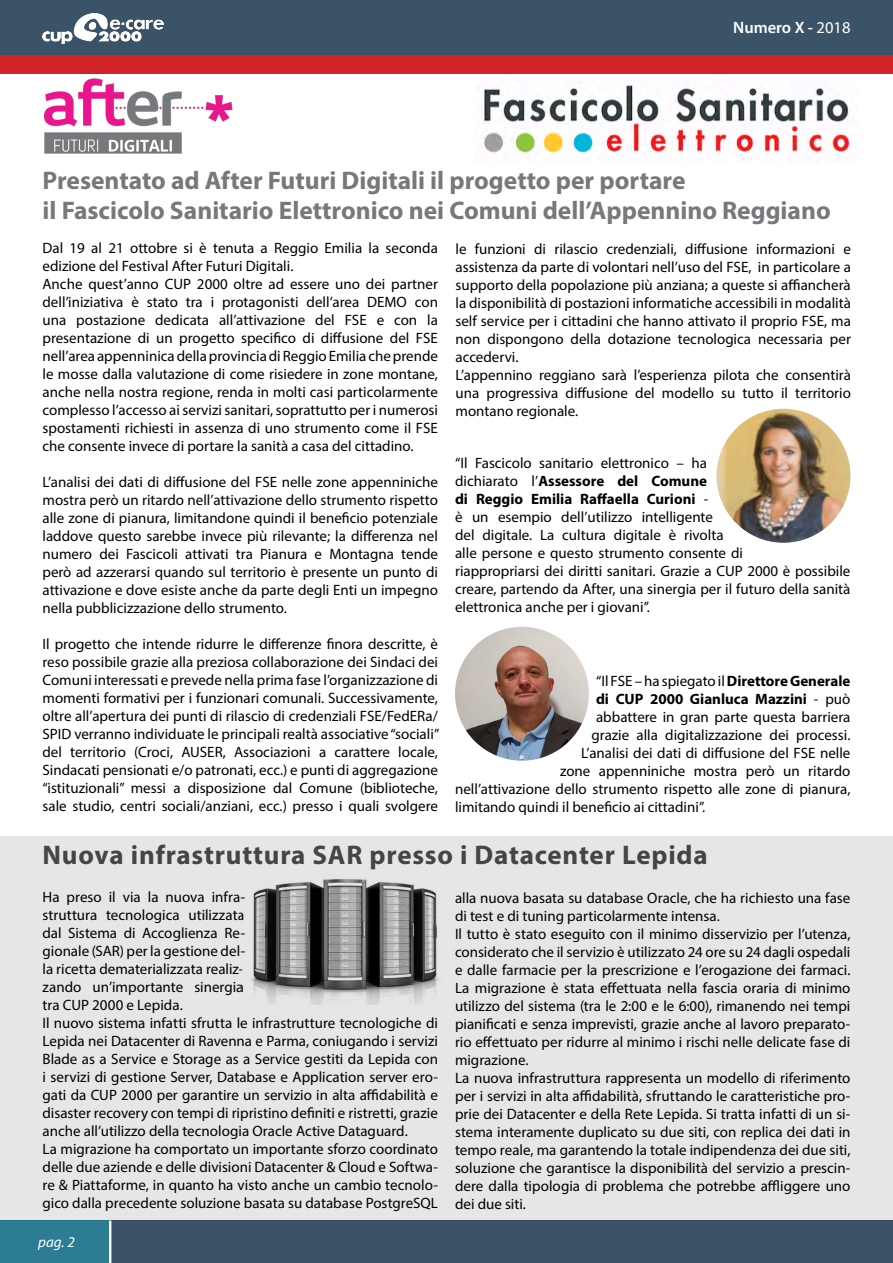
<style>
.page{position:relative;width:893px;height:1263px;background:#fff}
.page>*{position:absolute;margin:0;border:0;box-sizing:border-box;transform-origin:0 0}
.t1{font:700 27px "Myriad Pro";letter-spacing:.03em;color:#454545}
.t2{font:700 25.5px/30.6px "Myriad Pro";color:#77787b}
.t3{font:600 16.5px "Myriad Pro";color:#fff}
.t4{font:15px/18px "Myriad Pro";color:#000}
.t5{font:700 15px "Myriad Pro";color:#000}
.t6{font:italic 15px "Myriad Pro";color:#fff}
.s1{font-weight:400}
.s2{font-weight:700}
</style>
<div class="page">
<div style="left:0;top:0;width:893px;height:55px;background:#3b5367"></div>
<div style="left:0;top:1220px;width:893px;height:43px;background:#3b5367"></div>
<img style="left:43px;top:14px;width:120px;height:30px">
<hr style="left:108px;top:1220px;width:3px;height:43px;background:#fff">
<div style="left:0;top:1220px;width:108px;height:43px;background:#2c7d94"></div>
<div style="left:0;top:836px;width:893px;height:384px;background:#e6e6e6"></div>
<div style="left:0;top:55px;width:893px;height:18px;background:#d2232a"></div>
<img style="left:482px;top:84px;width:371px;height:78px">
<hr style="left:892px;top:73px;width:1px;height:45px;background:#c0e0eb">
<img style="left:45px;top:79px;width:188px;height:74px">
<img style="left:716px;top:409px;width:134px;height:134px;border-radius:67px">
<img style="left:455px;top:627px;width:134px;height:134px;border-radius:67px">
<img style="left:251px;top:879px;width:188px;height:126px">
<p class="t3" style="left:733px;top:17px;width:119px">Numero X - <span class="s1">2018</span></p>
<h2 class="t2" style="left:43px;top:164px;width:790px">Presentato ad After Futuri Digitali il progetto per portare<br>il Fascicolo Sanitario Elettronico nei Comuni dell’Appennino Reggiano</h2>
<p class="t4" style="left:43px;top:239px;width:397px">Dal 19 al 21 ottobre si è tenuta a Reggio Emilia la seconda edizione del Festival After Futuri Digitali.<br>Anche quest’anno CUP 2000 oltre ad essere uno dei partner dell’iniziativa è stato tra i protagonisti dell’area DEMO con una postazione dedicata all’attivazione del FSE e con la presentazione di un progetto specifico di diffusione del FSE nell’area appenninica della provincia di Reggio Emilia che prende le mosse dalla valutazione di come risiedere in zone montane, anche nella nostra regione, renda in molti casi particolarmente complesso l’accesso ai servizi sanitari, soprattutto per i numerosi spostamenti richiesti in assenza di uno strumento come il FSE che consente invece di portare la sanità a casa del cittadino.</p>
<p class="t4" style="left:43px;top:473px;width:397px;text-align:justify">L’analisi dei dati di diffusione del FSE nelle zone appenniniche mostra però un ritardo nell’attivazione dello strumento rispetto alle zone di pianura, limitandone quindi il beneficio potenziale laddove questo sarebbe invece più rilevante; la differenza nel numero dei Fascicoli attivati tra Pianura e Montagna tende però ad azzerarsi quando sul territorio è presente un punto di attivazione e dove esiste anche da parte degli Enti un impegno nella pubblicizzazione dello strumento.</p>
<p class="t4" style="left:43px;top:635px;width:398px;text-align:justify">Il progetto che intende ridurre le differenze finora descritte, è reso possibile grazie alla preziosa collaborazione dei Sindaci dei Comuni interessati e prevede nella prima fase l’organizzazione di momenti formativi per i funzionari comunali. Successivamente, oltre all’apertura dei punti di rilascio di credenziali FSE/FedERa/ SPID verranno individuate le principali realtà associative “sociali” del territorio (Croci, AUSER, Associazioni a carattere locale, Sindacati pensionati e/o patronati, ecc.) e punti di aggregazione “istituzionali” messi a disposizione dal Comune (biblioteche, sale studio, centri sociali/anziani, ecc.) presso i quali svolgere</p>
<p class="t4" style="left:455px;top:239px;width:397px">le funzioni di rilascio credenziali, diffusione informazioni e assistenza da parte di volontari nell’uso del FSE, in particolare a supporto della popolazione più anziana; a queste si affiancherà la disponibilità di postazioni informatiche accessibili in modalità self service per i cittadini che hanno attivato il proprio FSE, ma non dispongono della dotazione tecnologica necessaria per accedervi.<br>L’appennino reggiano sarà l’esperienza pilota che consentirà una progressiva diffusione del modello su tutto il territorio montano regionale.</p>
<p class="t4" style="left:455px;top:454px;width:397px">“Il Fascicolo sanitario elettronico – ha<br>dichiarato l’<span class="s2">Assessore del Comune<br>di Reggio Emilia Raffaella Curioni</span> -<br>è un esempio dell’utilizzo intelligente<br>del digitale. La cultura digitale è rivolta<br>alle persone e questo strumento consente di<br>riappropriarsi dei diritti sanitari. Grazie a CUP 2000 è possibile creare, partendo da After, una sinergia per il futuro della sanità elettronica anche per i giovani”.</p>
<p class="t4" style="left:596px;top:672px;width:256px">“Il FSE – ha spiegato il <span class="s2">Direttore Generale</span></p>
<p class="t5" style="left:596px;top:689px;width:256px">di CUP 2000 Gianluca Mazzini <span class="s1">- può</span></p>
<p class="t4" style="left:596px;top:708px;width:256px">abbattere in gran parte questa barriera</p>
<p class="t4" style="left:591px;top:726px;width:260px">grazie alla digitalizzazione dei processi.</p>
<p class="t4" style="left:581px;top:744px;width:271px">L’analisi dei dati di diffusione del FSE nelle</p>
<p class="t4" style="left:560px;top:762px;width:292px">zone appenniniche mostra però un ritardo</p>
<p class="t4" style="left:455px;top:780px;width:397px">nell’attivazione dello strumento rispetto alle zone di pianura,</p>
<p class="t4" style="left:455px;top:798px;width:252px">limitando quindi il beneficio ai cittadini”.</p>
<h1 class="t1" style="left:43px;top:838px;width:667px">Nuova infrastruttura SAR presso i Datacenter Lepida</h1>
<p class="t4" style="left:43px;top:888px;width:397px">Ha preso il via la nuova infra-<br>struttura tecnologica utilizzata<br>dal Sistema di Accoglienza Re-<br>gionale (SAR) per la gestione del-<br>la ricetta dematerializzata realiz-<br>zando un’importante sinergia<br>tra CUP 2000 e Lepida.<br>Il nuovo sistema infatti sfrutta le infrastrutture tecnologiche di Lepida nei Datacenter di Ravenna e Parma, coniugando i servizi Blade as a Service e Storage as a Service gestiti da Lepida con i servizi di gestione Server, Database e Application server ero&shy;gati da CUP 2000 per garantire un servizio in alta affidabilità e disaster recovery con tempi di ripristino definiti e ristretti, grazie anche all’utilizzo della tecnologia Oracle Active Dataguard.<br>La migrazione ha comportato un importante sforzo coordinato delle due aziende e delle divisioni Datacenter &amp; Cloud e Softwa&shy;re &amp; Piattaforme, in quanto ha visto anche un cambio tecnolo&shy;gico dalla precedente soluzione basata su database PostgreSQL</p>
<p class="t6" style="left:38px;top:1233px;width:38px">pag. 2</p>
<p class="t4" style="left:455px;top:889px;width:397px">alla nuova basata su database Oracle, che ha richiesto una fase di test e di tuning particolarmente intensa.<br>Il tutto è stato eseguito con il minimo disservizio per l’utenza, considerato che il servizio è utilizzato 24 ore su 24 dagli ospedali e dalle farmacie per la prescrizione e l’erogazione dei farmaci.<br>La migrazione è stata effettuata nella fascia oraria di minimo utilizzo del sistema (tra le 2:00 e le 6:00), rimanendo nei tempi pianificati e senza imprevisti, grazie anche al lavoro preparato&shy;rio effettuato per ridurre al minimo i rischi nelle delicate fase di migrazione.<br>La nuova infrastruttura rappresenta un modello di riferimento per i servizi in alta affidabilità, sfruttando le caratteristiche pro&shy;prie dei Datacenter e della Rete Lepida. Si tratta infatti di un si&shy;stema interamente duplicato su due siti, con replica dei dati in tempo reale, ma garantendo la totale indipendenza dei due siti, soluzione che garantisce la disponibilità del servizio a prescin&shy;dere dalla tipologia di problema che potrebbe affliggere uno dei due siti.</p>
</div>
